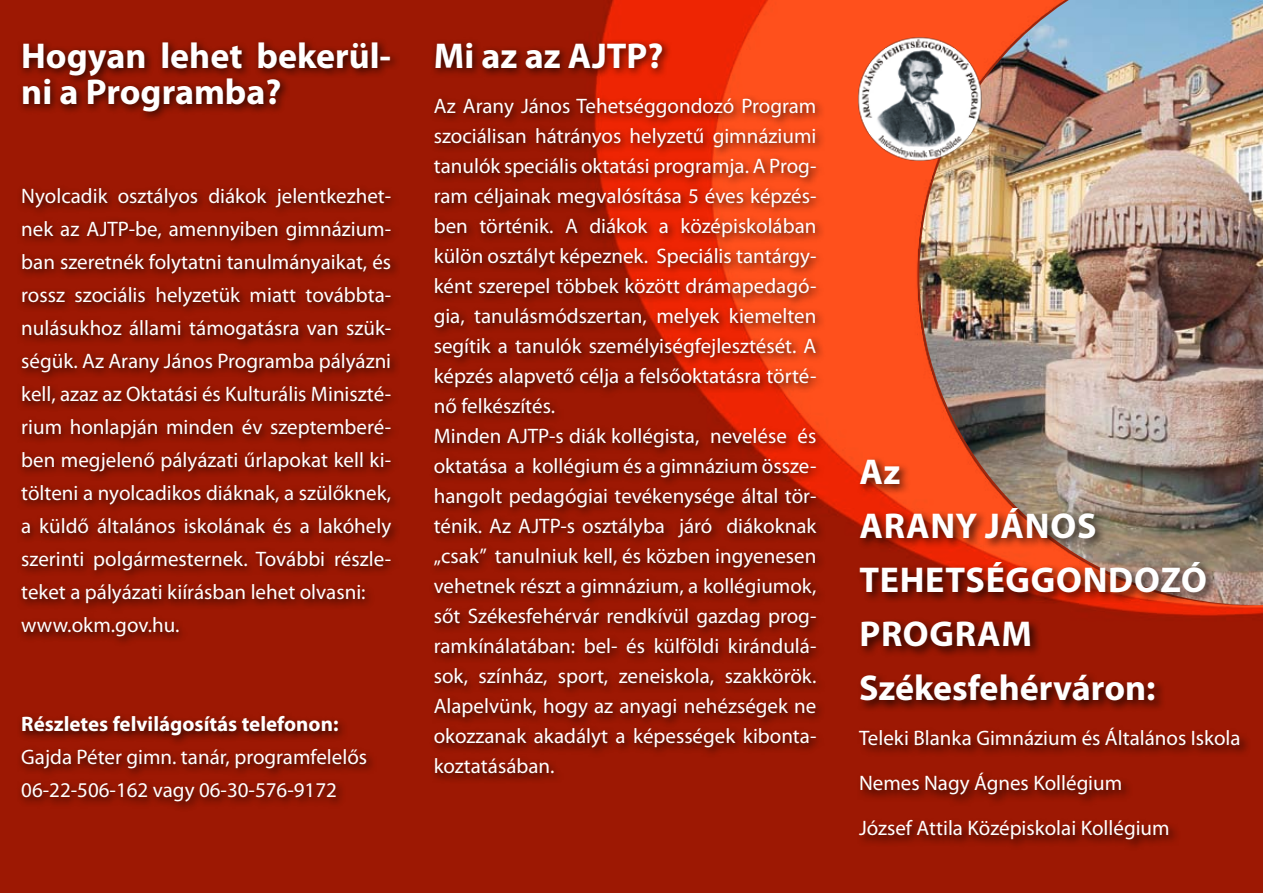
<style>
.page{position:relative;width:1263px;height:893px;background:#fff}
.page>*{position:absolute;margin:0;border:0;box-sizing:border-box;transform-origin:0 0}
.t1{font:700 36px/54px "Myriad Pro";letter-spacing:.015em;color:#fff}
.t2{font:21px/30px "Myriad Pro";color:#fff}
.t3{font:700 21px "Myriad Pro";color:#fff}
</style>
<div class="page">
<img style="left:0;top:0;width:1263px;height:893px">
<img style="left:856px;top:34px;width:127px;height:128px">
<div style="left:855px;top:456px;width:396px;height:395px;background:#000;opacity:.75"></div>
<div style="left:428px;top:37px;width:398px;height:746px;background:#000;opacity:.75"></div>
<div style="left:16px;top:37px;width:384px;height:774px;background:#000;opacity:.75"></div>
<h1 class="t1" style="left:21px;top:37px;width:371px;line-height:36px">Hogyan lehet bekerül&shy;ni a Programba?</h1>
<p class="t2" style="left:21px;top:179px;width:371px;line-height:33px">Nyolcadik osztályos diákok jelentkezhet&shy;nek az AJTP-be, amennyiben gimnázium&shy;ban szeretnék folytatni tanulmányaikat, és rossz szociális helyzetük miatt továbbta&shy;nulásukhoz állami támogatásra van szük&shy;ségük. Az Arany János Programba pályázni kell, azaz az Oktatási és Kulturális Miniszté&shy;rium honlapján minden év szeptemberé&shy;ben megjelenő pályázati űrlapokat kell ki&shy;tölteni a nyolcadikos diáknak, a szülőknek, a küldő általános iskolának és a lakóhely szerinti polgármesternek. További részle&shy;teket a pályázati kiírásban lehet olvasni: www.okm.gov.hu.</p>
<p class="t3" style="left:21px;top:710px;width:319px">Részletes felvilágosítás telefonon:</p>
<p class="t2" style="left:21px;top:740px;width:347px;line-height:33px">Gajda Péter gimn. tanár, programfelelős<br>06-22-506-162 vagy 06-30-576-9172</p>
<h1 class="t1" style="left:434px;top:28px;width:231px">Mi az az AJTP?</h1>
<p class="t2" style="left:434px;top:91px;width:384px">Az Arany János Tehetséggondozó Program szociálisan hátrányos helyzetű gimnáziumi tanulók speciális oktatási programja. A Prog&shy;ram céljainak megvalósítása 5 éves képzés&shy;ben történik. A diákok a középiskolában külön osztályt képeznek. Speciális tantárgy&shy;ként szerepel többek között drámapedagó&shy;gia, tanulásmódszertan, melyek kiemelten segítik a tanulók személyiségfejlesztését. A képzés alapvető célja a felsőoktatásra törté&shy;nő felkészítés.<br>Minden AJTP-s diák kollégista, nevelése és oktatása a kollégium és a gimnázium össze&shy;hangolt pedagógiai tevékenysége által tör&shy;ténik. Az AJTP-s osztályba járó diákoknak „csak” tanulniuk kell, és közben ingyenesen vehetnek részt a gimnázium, a kollégiumok, sőt Székesfehérvár rendkívül gazdag prog&shy;ramkínálatában: bel- és külföldi kirándulá&shy;sok, színház, sport, zeneiskola, szakkörök.<br>Alapelvünk, hogy az anyagi nehézségek ne okozzanak akadályt a képességek kibonta&shy;koztatásában.</p>
<h1 class="t1" style="left:859px;top:444px;width:350px">Az<br>Arany János<br>Tehetséggondozó<br>Program<br>Székesfehérváron:</h1>
<p class="t2" style="left:859px;top:715px;width:383px;line-height:45px">Teleki Blanka Gimnázium és Általános Iskola<br>Nemes Nagy Ágnes Kollégium<br>József Attila Középiskolai Kollégium</p>
</div>
